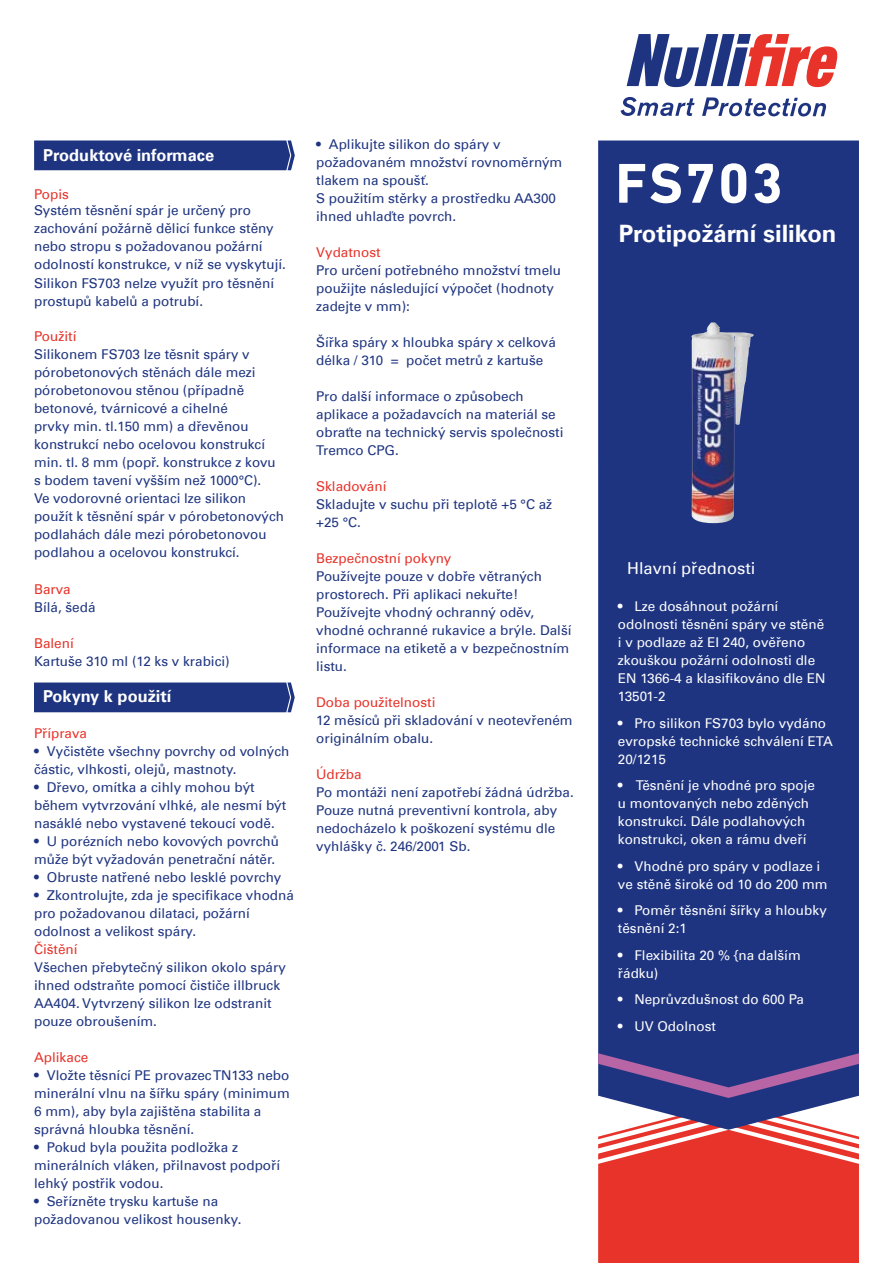
<style>
.page{position:relative;width:893px;height:1263px;background:#fff}
.page>*{position:absolute;margin:0;border:0;box-sizing:border-box;transform-origin:0 0}
.t1{font:700 57px "DIN Next W1 G";letter-spacing:.03em;color:#fff}
.t2{font:700 24px "Univers Com 65";color:#fff}
.t3{font:700 16.5px "Univers Com 65";color:#fff}
.t4{font:16.5px "Univers Com 55 Roman";color:#fff}
.t5{font:13.5px/18px "Univers Com 55 Roman";color:#1e3480}
.t6{font:13.5px/18px "Univers Com 55 Roman";color:#fff}
.t7{font:13.5px "Univers Com 55 Roman";color:#e7332a}
</style>
<div class="page">
<div style="left:34px;top:140px;width:261px;height:30px;background:#1e3480"></div>
<div style="left:34px;top:682px;width:261px;height:30px;background:#1e3480"></div>
<div style="left:598px;top:140px;width:261px;height:913px;background:#1e3480"></div>
<svg style="left:598px;top:1053px;width:261px;height:210px;background:#b84c5c"></svg>
<img style="left:690px;top:322px;width:64px;height:201px">
<svg style="left:627px;top:34px;width:211px;height:53px"></svg>
<svg style="left:620px;top:97px;width:75px;height:19px"></svg>
<svg style="left:702px;top:97px;width:124px;height:19px"></svg>
<p class="t3" style="left:43px;top:146px;width:172px">Produktové informace</p>
<p class="t7" style="left:34px;top:186px;width:36px">Popis</p>
<p class="t5" style="left:34px;top:202px;width:253px">Systém těsnění spár je určený pro zachování požárně dělicí funkce stěny nebo stropu s požadovanou požární odolností konstrukce, v níž se vyskytují.<br>Silikon FS703 nelze využít pro těsnění prostupů kabelů a potrubí.</p>
<p class="t7" style="left:34px;top:329px;width:44px">Použití</p>
<p class="t5" style="left:34px;top:346px;width:251px">Silikonem FS703 lze těsnit spáry v pórobetonových stěnách dále mezi pórobetonovou stěnou (případně betonové, tvárnicové a cihelné<br>prvky min. tl.150 mm) a dřevěnou konstrukcí nebo ocelovou konstrukcí min. tl. 8 mm (popř. konstrukce z kovu s bodem tavení vyšším než 1000°C).<br>Ve vodorovné orientaci lze silikon použít k těsnění spár v pórobetonových podlahách dále mezi pórobetonovou podlahou a ocelovou konstrukcí.</p>
<p class="t7" style="left:34px;top:581px;width:38px">Barva</p>
<p class="t5" style="left:34px;top:598px;width:63px">Bílá, šedá</p>
<p class="t7" style="left:34px;top:635px;width:41px">Balení</p>
<p class="t5" style="left:34px;top:652px;width:197px">Kartuše 310 ml (12 ks v krabici)</p>
<p class="t3" style="left:43px;top:686px;width:130px">Pokyny k použití</p>
<p class="t7" style="left:34px;top:725px;width:55px">Příprava</p>
<p class="t5" style="left:34px;top:742px;width:257px">• Vyčistěte všechny povrchy od volných částic, vlhkosti, olejů, mastnoty.</p>
<p class="t5" style="left:34px;top:778px;width:254px">• Dřevo, omítka a cihly mohou být během vytvrzování vlhké, ale nesmí být nasáklé nebo vystavené tekoucí vodě.</p>
<p class="t5" style="left:34px;top:832px;width:247px">• U porézních nebo kovových povrchů může být vyžadován penetrační nátěr.</p>
<p class="t5" style="left:34px;top:868px;width:249px">• Obruste natřené nebo lesklé povrchy</p>
<p class="t5" style="left:34px;top:886px;width:261px">• Zkontrolujte, zda je specifikace vhodná pro požadovanou dilataci, požární odolnost a velikost spáry.</p>
<p class="t7" style="left:34px;top:941px;width:45px">Čištění</p>
<p class="t5" style="left:34px;top:958px;width:253px">Všechen přebytečný silikon okolo spáry ihned odstraňte pomocí čističe illbruck AA404. Vytvrzený silikon lze odstranit pouze obroušením.</p>
<p class="t7" style="left:34px;top:1049px;width:56px">Aplikace</p>
<p class="t5" style="left:34px;top:1066px;width:257px">• Vložte těsnící PE provazec TN133 nebo minerální vlnu na šířku spáry (minimum 6 mm), aby byla zajištěna stabilita a správná hloubka těsnění.</p>
<p class="t5" style="left:34px;top:1138px;width:248px">• Pokud byla použita podložka z minerálních vláken, přilnavost podpoří lehký postřik vodou.</p>
<p class="t5" style="left:34px;top:1192px;width:209px">• Seřízněte trysku kartuše na požadovanou velikost housenky.</p>
<p class="t5" style="left:316px;top:135px;width:248px">• Aplikujte silikon do spáry v požadovaném množství rovnoměrným tlakem na spoušť.<br>S použitím stěrky a prostředku AA300 ihned uhlaďte povrch.</p>
<p class="t7" style="left:316px;top:244px;width:66px">Vydatnost</p>
<p class="t5" style="left:316px;top:261px;width:246px">Pro určení potřebného množství tmelu použijte následující výpočet (hodnoty zadejte v mm):</p>
<p class="t5" style="left:316px;top:333px;width:241px">Šířka spáry x hloubka spáry x celková délka / 310 = počet metrů z kartuše</p>
<p class="t5" style="left:316px;top:387px;width:249px">Pro další informace o způsobech aplikace a požadavcích na materiál se obraťte na technický servis společnosti<br>Tremco CPG.</p>
<p class="t7" style="left:316px;top:478px;width:72px">Skladování</p>
<p class="t5" style="left:316px;top:495px;width:238px">Skladujte v suchu při teplotě +5 °C až +25 °C.</p>
<p class="t7" style="left:316px;top:550px;width:137px">Bezpečnostní pokyny</p>
<p class="t5" style="left:316px;top:567px;width:257px">Používejte pouze v dobře větraných prostorech. Při aplikaci nekuřte!<br>Používejte vhodný ochranný oděv, vhodné ochranné rukavice a brýle. Další informace na etiketě a v bezpečnostním listu.</p>
<p class="t7" style="left:316px;top:694px;width:121px">Doba použitelnosti</p>
<p class="t5" style="left:316px;top:711px;width:258px">12 měsíců při skladování v neotevřeném originálním obalu.</p>
<p class="t7" style="left:316px;top:766px;width:47px">Údržba</p>
<p class="t5" style="left:316px;top:783px;width:259px">Po montáži není zapotřebí žádná údržba.<br>Pouze nutná preventivní kontrola, aby nedocházelo k poškození systému dle vyhlášky č. 246/2001 Sb.</p>
<h1 class="t1" style="left:615px;top:150px;width:169px">FS703</h1>
<h2 class="t2" style="left:619px;top:219px;width:219px">Protipožární silikon</h2>
<p class="t4" style="left:627px;top:558px;width:130px">Hlavní přednosti</p>
<p class="t6" style="left:618px;top:598px;width:209px">• Lze dosáhnout požární odolnosti těsnění spáry ve stěně i v podlaze až EI 240, ověřeno zkouškou požární odolnosti dle<br>EN 1366-4 a klasifikováno dle EN<br>13501-2</p>
<p class="t6" style="left:618px;top:714px;width:216px">• Pro silikon FS703 bylo vydáno evropské technické schválení ETA<br>20/1215</p>
<p class="t6" style="left:618px;top:777px;width:199px">• Těsnění je vhodné pro spoje u montovaných nebo zděných konstrukcí. Dále podlahových konstrukci, oken a rámu dveří</p>
<p class="t6" style="left:618px;top:857px;width:211px">• Vhodné pro spáry v podlaze i ve stěně široké od 10 do 200 mm</p>
<p class="t6" style="left:618px;top:902px;width:211px">• Poměr těsnění šířky a hloubky těsnění 2:1</p>
<p class="t6" style="left:618px;top:946px;width:184px">• Flexibilita 20 % {na dalším řádku)</p>
<p class="t6" style="left:618px;top:991px;width:188px">• Neprůvzdušnost do 600 Pa</p>
<p class="t6" style="left:618px;top:1017px;width:100px">• UV Odolnost</p>
</div>
